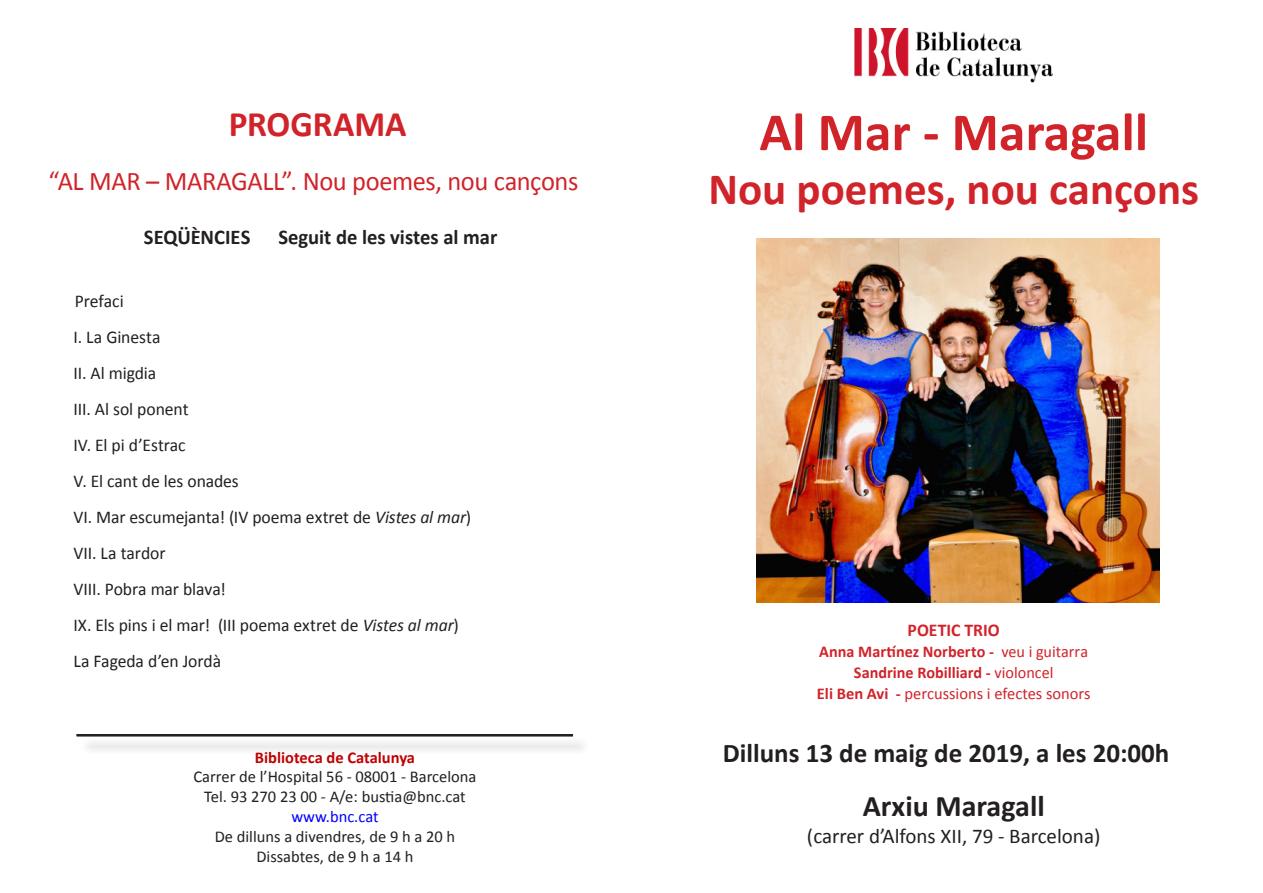
<style>
.page{position:relative;width:1263px;height:893px;background:#fff}
.page>*{position:absolute;margin:0;border:0;box-sizing:border-box;transform-origin:0 0}
.t1{font:700 54px "Calibri";color:#d1232a}
.t2{font:700 45px "Calibri";color:#d1232a}
.t3{font:700 36px "Calibri";letter-spacing:-.005em;color:#d1232a}
.t4{font:700 30px "Calibri";color:#231f20}
.t5{font:27px "Calibri";letter-spacing:-.015em;color:#d1232a}
.t6{font:700 27px "Calibri";color:#231f20}
.t7{font:21px "Calibri";color:#231f20}
.t8{font:700 21px "Calibri";color:#231f20}
.t9{font:18px "Calibri";letter-spacing:-.005em;color:#231f20}
.t10{font:700 18px "Calibri";color:#d1232a}
.t11{font:16.5px "Calibri";color:#231f20}
.t12{font:700 16.5px "Calibri";color:#d1232a}
.t13{font:16.5px "Calibri";color:#d1232a}
.t14{font:700 16.5px "Calibri";color:#c00000}
.t15{font:16.5px "Calibri";color:#00f}
.s1{font-style:italic}
.s2{font-weight:400}
.s3{font-weight:700}
</style>
<div class="page">
<img style="left:854px;top:29px;width:199px;height:54px">
<div style="left:79px;top:737px;width:511px;height:18px;background:#f4f4f4"></div>
<hr style="left:77px;top:736px;width:496px;height:1px;background:#231f20">
<hr style="left:77px;top:734px;width:496px;height:1px;background:#231f20">
<hr style="left:77px;top:735px;width:496px;height:1px;background:#231f20">
<img style="left:757px;top:238px;width:403px;height:365px">
<p class="t3" style="left:229px;top:101px;width:179px">PROGRAMA</p>
<p class="t5" style="left:49px;top:164px;width:531px">“AL MAR – MARAGALL”. Nou poemes, nou cançons</p>
<p class="t8" style="left:144px;top:224px;width:108px">SEQÜÈNCIES</p>
<p class="t8" style="left:278px;top:224px;width:220px">Seguit de les vistes al mar</p>
<p class="t9" style="left:75px;top:290px;width:50px">Prefaci</p>
<p class="t9" style="left:74px;top:326px;width:88px">I. La Ginesta</p>
<p class="t9" style="left:74px;top:362px;width:84px">II. Al migdia</p>
<p class="t9" style="left:74px;top:398px;width:117px">III. Al sol ponent</p>
<p class="t9" style="left:74px;top:434px;width:114px">IV. El pi d’Estrac</p>
<p class="t9" style="left:74px;top:470px;width:167px">V. El cant de les onades</p>
<p class="t9" style="left:74px;top:506px;width:399px">VI. Mar escumejanta! (IV poema extret de <span class="s1">Vistes al mar</span>)</p>
<p class="t9" style="left:74px;top:542px;width:94px">VII. La tardor</p>
<p class="t9" style="left:74px;top:578px;width:154px">VIII. Pobra mar blava!</p>
<p class="t9" style="left:74px;top:614px;width:387px">IX. Els pins i el mar! (III poema extret de <span class="s1">Vistes al mar</span>)</p>
<p class="t9" style="left:74px;top:650px;width:149px">La Fageda d’en Jordà</p>
<p class="t14" style="left:255px;top:746px;width:162px">Biblioteca de Catalunya</p>
<p class="t11" style="left:193px;top:766px;width:285px">Carrer de l’Hospital 56 - 08001 - Barcelona</p>
<p class="t11" style="left:204px;top:786px;width:263px">Tel. 93 270 23 00 - A/e: bustia@bnc.cat</p>
<p class="t15" style="left:291px;top:806px;width:89px">www.bnc.cat</p>
<p class="t11" style="left:215px;top:826px;width:242px">De dilluns a divendres, de 9 h a 20 h</p>
<p class="t11" style="left:256px;top:846px;width:159px">Dissabtes, de 9 h a 14 h</p>
<p class="t1" style="left:759px;top:98px;width:390px">Al Mar - Maragall</p>
<p class="t2" style="left:708px;top:160px;width:492px">Nou poemes, nou cançons</p>
<p class="t10" style="left:907px;top:619px;width:94px">POETIC TRIO</p>
<p class="t12" style="left:819px;top:641px;width:270px">Anna Martínez Norberto - <span class="s2">veu i guitarra</span></p>
<p class="t12" style="left:854px;top:662px;width:201px">Sandrine Robilliard - <span class="s2">violoncel</span></p>
<p class="t13" style="left:817px;top:683px;width:275px"><span class="s3">Eli Ben Avi -</span> percussions i efectes sonors</p>
<p class="t6" style="left:723px;top:735px;width:448px">Dilluns 13 de maig de 2019, a les 20:00h</p>
<p class="t4" style="left:863px;top:786px;width:184px">Arxiu Maragall</p>
<p class="t7" style="left:807px;top:822px;width:295px">(carrer d’Alfons XII, 79 - Barcelona)</p>
</div>
